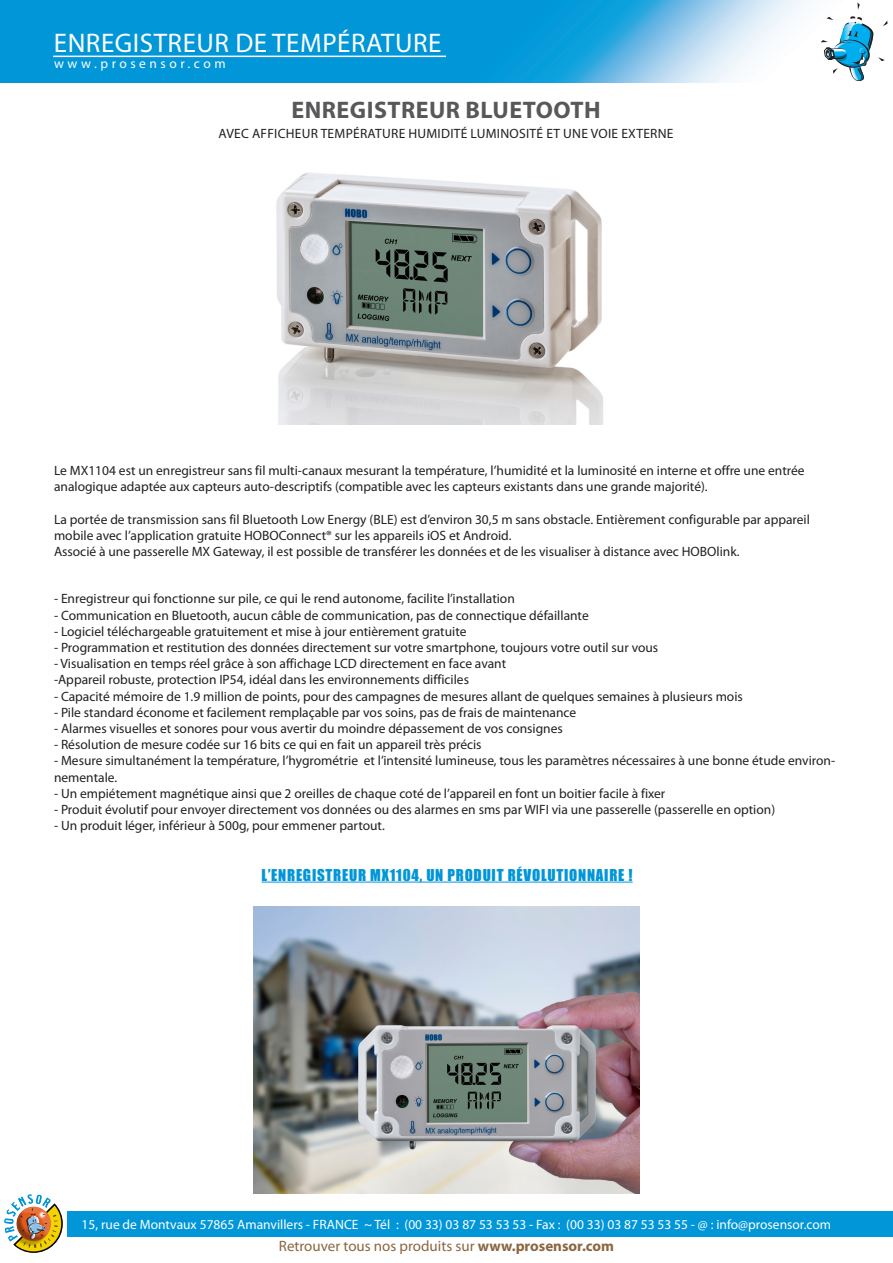
<style>
.page{position:relative;width:893px;height:1263px;background:#fff}
.page>*{position:absolute;margin:0;border:0;box-sizing:border-box;transform-origin:0 0}
.t1{font:27px "Myriad Pro";letter-spacing:.02em;color:#fff}
.t2{font:700 24px "Myriad Pro";letter-spacing:.02em;color:#57585a}
.t3{font:15px "Impact";letter-spacing:.05em;color:#0096d8}
.t4{font:15px "Myriad Pro";color:#8b6640}
.t5{font:13.5px/16.2px "Myriad Pro";color:#231f20}
.t6{font:13.5px "Myriad Pro";color:#fff}
.t7{font:13.5px "Myriad Pro";letter-spacing:.02em;color:#231f20}
.t8{font:13.5px "Myriad Pro";letter-spacing:.26em;color:#fff}
.s1{font-weight:700}
</style>
<div class="page">
<div style="left:67px;top:1211px;width:825px;height:25px;background:#0096d8"></div>
<img style="left:0;top:0;width:888px;height:82px">
<svg style="left:857px;top:3px;width:3px;height:7px"></svg>
<svg style="left:821px;top:16px;width:66px;height:65px"></svg>
<hr style="left:53px;top:56px;width:393px;height:1px;background:#fff">
<img style="left:6px;top:1194px;width:57px;height:59px">
<img style="left:276px;top:172px;width:327px;height:252px">
<hr style="left:262px;top:882px;width:371px;height:1px;background:#0096d8">
<img style="left:253px;top:907px;width:387px;height:286px">
<p class="t1" style="left:54px;top:26px;width:389px">ENREGISTREUR DE TEMPÉRATURE</p>
<p class="t8" style="left:54px;top:55px;width:173px">www.prosensor.com</p>
<p class="t2" style="left:292px;top:95px;width:311px">ENREGISTREUR BLUETOOTH</p>
<p class="t7" style="left:219px;top:125px;width:457px">AVEC AFFICHEUR TEMPÉRATURE HUMIDITÉ LUMINOSITÉ ET UNE VOIE EXTERNE</p>
<p class="t5" style="left:54px;top:462px;width:752px">Le MX1104 est un enregistreur sans fil multi-canaux mesurant la température, l’humidité et la luminosité en interne et offre une entrée analogique adaptée aux capteurs auto-descriptifs (compatible avec les capteurs existants dans une grande majorité).</p>
<p class="t5" style="left:54px;top:511px;width:757px">La portée de transmission sans fil Bluetooth Low Energy (BLE) est d’environ 30,5 m sans obstacle. Entièrement configurable par appareil mobile avec l’application gratuite HOBOConnect® sur les appareils iOS et Android.</p>
<p class="t5" style="left:54px;top:543px;width:687px">Associé à une passerelle MX Gateway, il est possible de transférer les données et de les visualiser à distance avec HOBOlink.</p>
<p class="t5" style="left:54px;top:590px;width:462px">- Enregistreur qui fonctionne sur pile, ce qui le rend autonome, facilite l’installation</p>
<p class="t5" style="left:54px;top:607px;width:536px">- Communication en Bluetooth, aucun câble de communication, pas de connectique défaillante</p>
<p class="t5" style="left:54px;top:623px;width:414px">- Logiciel téléchargeable gratuitement et mise à jour entièrement gratuite</p>
<p class="t5" style="left:54px;top:639px;width:606px">- Programmation et restitution des données directement sur votre smartphone, toujours votre outil sur vous</p>
<p class="t5" style="left:54px;top:655px;width:454px">- Visualisation en temps réel grâce à son affichage LCD directement en face avant</p>
<p class="t5" style="left:54px;top:671px;width:416px">-Appareil robuste, protection IP54, idéal dans les environnements difficiles</p>
<p class="t5" style="left:54px;top:688px;width:690px">- Capacité mémoire de 1.9 million de points, pour des campagnes de mesures allant de quelques semaines à plusieurs mois</p>
<p class="t5" style="left:54px;top:704px;width:524px">- Pile standard économe et facilement remplaçable par vos soins, pas de frais de maintenance</p>
<p class="t5" style="left:54px;top:720px;width:510px">- Alarmes visuelles et sonores pour vous avertir du moindre dépassement de vos consignes</p>
<p class="t5" style="left:54px;top:736px;width:429px">- Résolution de mesure codée sur 16 bits ce qui en fait un appareil très précis</p>
<p class="t5" style="left:54px;top:752px;width:783px">- Mesure simultanément la température, l’hygrométrie et l’intensité lumineuse, tous les paramètres nécessaires à une bonne étude environ&shy;nementale.</p>
<p class="t5" style="left:54px;top:785px;width:613px">- Un empiétement magnétique ainsi que 2 oreilles de chaque coté de l’appareil en font un boitier facile à fixer</p>
<p class="t5" style="left:54px;top:801px;width:723px">- Produit évolutif pour envoyer directement vos données ou des alarmes en sms par WIFI via une passerelle (passerelle en option)</p>
<p class="t5" style="left:54px;top:817px;width:332px">- Un produit léger, inférieur à 500g, pour emmener partout.</p>
<p class="t3" style="left:262px;top:863px;width:373px">L’ENREGISTREUR MX1104, UN PRODUIT RÉVOLUTIONNAIRE !</p>
<p class="t6" style="left:82px;top:1216px;width:751px">15, rue de Montvaux 57865 Amanvillers - FRANCE ~ Tél : (00 33) 03 87 53 53 53 - Fax : (00 33) 03 87 53 53 55 - @ : info@prosensor.com</p>
<p class="t4" style="left:279px;top:1236px;width:337px">Retrouver tous nos produits sur <span class="s1">www.prosensor.com</span></p>
</div>
